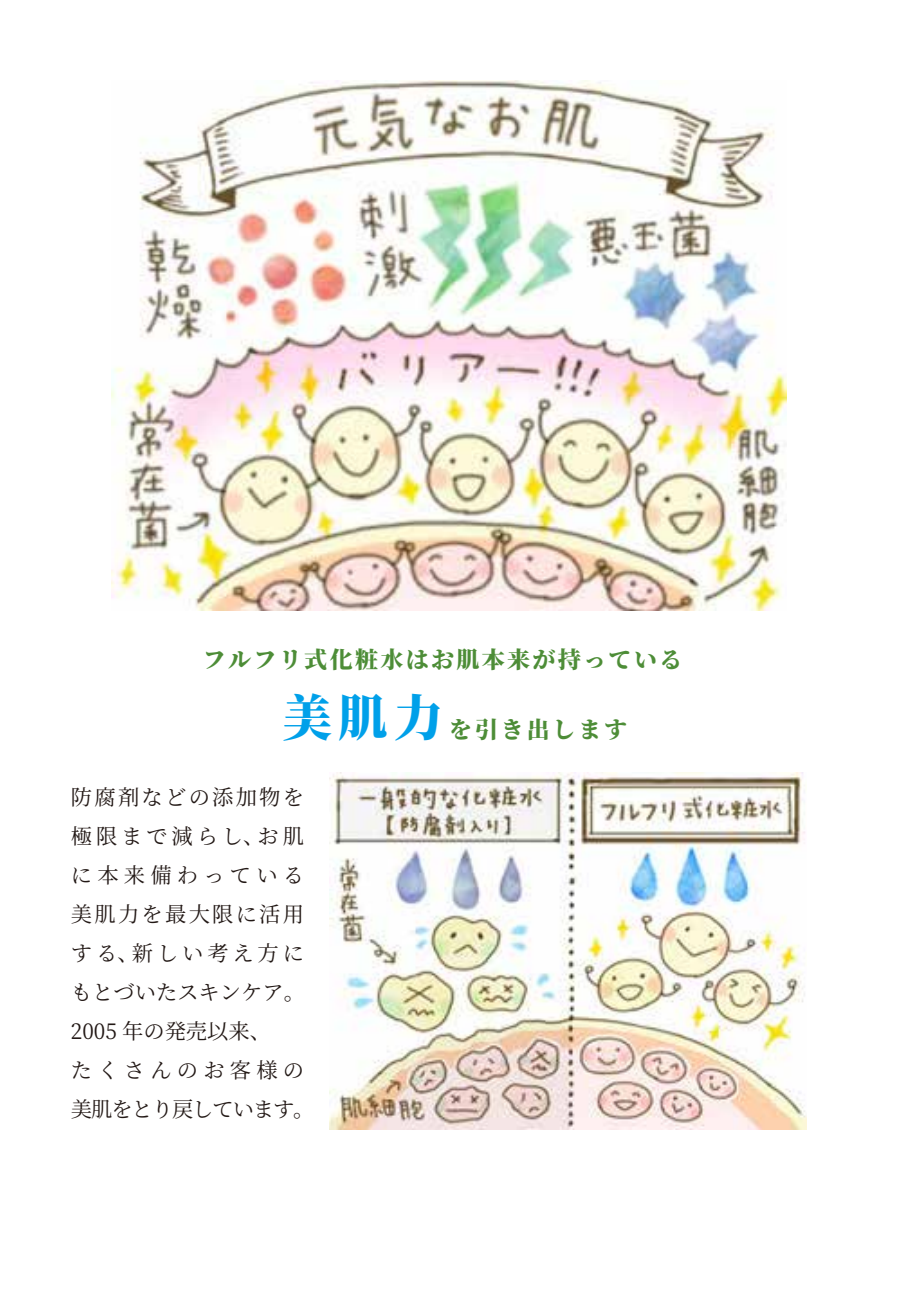
<style>
.page{position:relative;width:908px;height:1290px;background:#fff}
.page>*{position:absolute;margin:0;border:0;box-sizing:border-box;transform-origin:0 0}
.t1{font:900 23px "Noto Serif JP";letter-spacing:.1em;color:#4d8d37}
.t2{font:900 23px "Noto Serif JP";letter-spacing:.12em;color:#4d8d37}
.t3{font:21.25px/39px "Noto Serif JP";letter-spacing:.105em;color:#221815}
.s1{font-size:49.5px;color:#00a0e9}
</style>
<div class="page">
<img style="left:111px;top:81px;width:675px;height:530px">
<img style="left:330px;top:772px;width:476px;height:357px">
<p class="t1" style="left:203px;top:647px;width:481px">フルフリ式化粧水はお肌本来が持っている</p>
<p class="t2" style="left:282px;top:717px;width:346px"><span class="s1">美肌力</span>を引き出します</p>
<p class="t3" style="left:71px;top:778px;width:277px">防腐剤などの添加物を<br>極限まで減らし、お肌<br>に本来備わっている　　美肌力を最大限に活用<br>する、新しい考え方に　もとづいたスキンケア。<br>2005 年の発売以来、<br>たくさんのお客様の<br>美肌をとり戻しています。</p>
</div>
